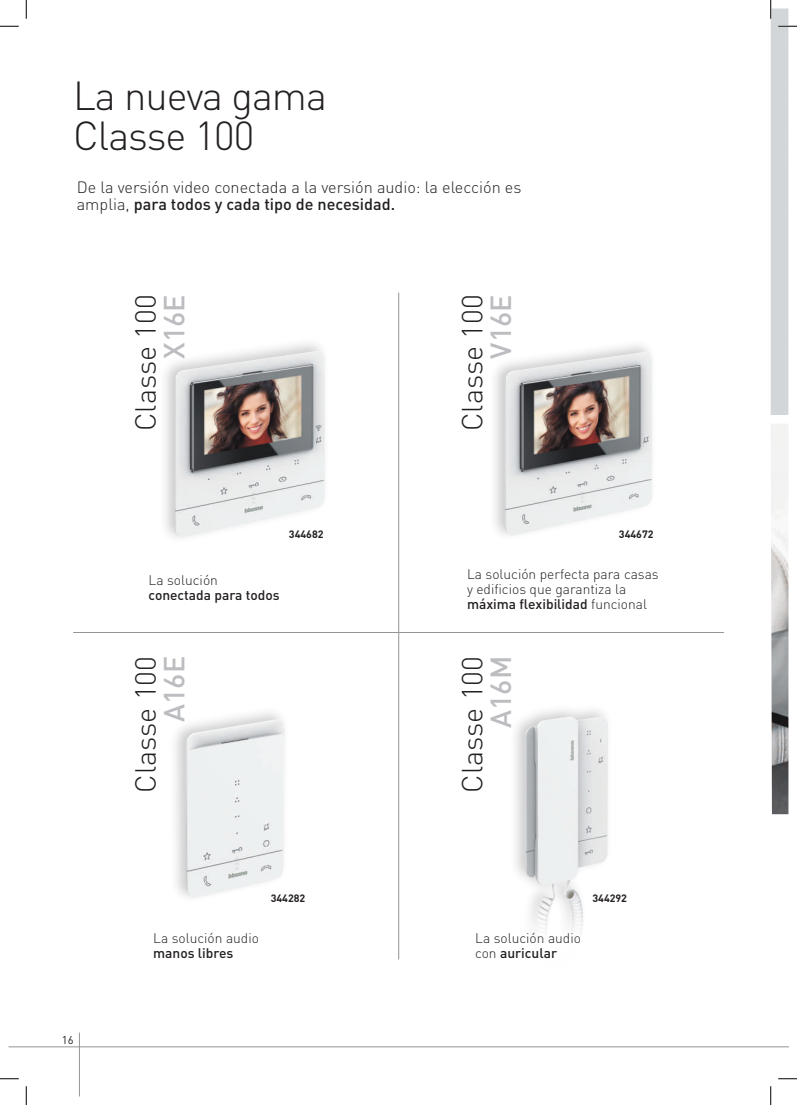
<style>
.page{position:relative;width:797px;height:1105px;background:#fff}
.page>*{position:absolute;margin:0;border:0;box-sizing:border-box;transform-origin:0 0}
.t1{font:300 40px/40px "DIN Pro";letter-spacing:-.025em;color:#231f20}
.t2{font:300 28.75px "DIN Pro";color:#231f20}
.t3{font:500 28.75px "DIN Pro";color:#bcbdc0}
.t4{font:300 16.25px/17.5px "DIN Pro";color:#231f20}
.t5{font:300 13.75px/15px "DIN Pro";color:#231f20}
.t6{font:500 13.75px "DIN Pro";color:#231f20}
.t7{font:11.25px "DIN Pro";color:#231f20}
.t8{font:700 10.62px "DIN Pro";color:#231f20}
.s1{font-weight:500}
</style>
<div class="page">
<hr style="left:9px;top:1046px;width:779px;height:1px;background:#939598">
<hr style="left:79px;top:1033px;width:1px;height:63px;background:#939598">
<img style="left:771px;top:424px;width:17px;height:390px">
<div style="left:770px;top:9px;width:18px;height:406px;background:#d3d6d8"></div>
<div style="left:158px;top:337px;width:172px;height:207px;background:#231f20;opacity:.23"></div>
<img style="left:175px;top:351px;width:150px;height:186px">
<div style="left:488px;top:339px;width:169px;height:203px;background:#231f20;opacity:.23"></div>
<img style="left:504px;top:352px;width:148px;height:183px">
<hr style="left:398px;top:293px;width:1px;height:666px;background:#939598">
<hr style="left:73px;top:632px;width:651px;height:1px;background:#939598">
<div style="left:169px;top:705px;width:121px;height:200px;background:#231f20;opacity:.23"></div>
<img style="left:185px;top:719px;width:100px;height:179px">
<div style="left:508px;top:703px;width:105px;height:276px;background:#231f20;opacity:.23"></div>
<img style="left:525px;top:717px;width:44px;height:218px">
<svg style="left:0;top:25px;width:19px;height:2px"></svg>
<svg style="left:778px;top:25px;width:19px;height:2px"></svg>
<svg style="left:0;top:1078px;width:19px;height:1px"></svg>
<svg style="left:778px;top:1078px;width:19px;height:1px"></svg>
<svg style="left:25px;top:0;width:2px;height:19px"></svg>
<svg style="left:25px;top:1086px;width:2px;height:19px"></svg>
<svg style="left:770px;top:0;width:1px;height:19px"></svg>
<svg style="left:770px;top:1086px;width:1px;height:19px"></svg>
<h1 class="t1" style="left:73px;top:74px;width:255px">La nueva gama<br>Classe 100</h1>
<p class="t4" style="left:77px;top:178px;width:446px">De la versión video conectada a la versión audio: la elección es amplia, <span class="s1">para todos y cada tipo de necesidad.</span></p>
<h2 class="t2" style="left:126px;top:431px;width:138px;rotate:-90deg">Classe 100</h2>
<h2 class="t3" style="left:155px;top:359px;width:66px;rotate:-90deg">X16E</h2>
<h2 class="t2" style="left:452px;top:431px;width:138px;rotate:-90deg">Classe 100</h2>
<h2 class="t3" style="left:481px;top:359px;width:66px;rotate:-90deg">V16E</h2>
<p class="t8" style="left:289px;top:527px;width:36px">344682</p>
<p class="t8" style="left:619px;top:527px;width:36px">344672</p>
<p class="t5" style="left:149px;top:572px;width:71px">La solución</p>
<p class="t6" style="left:149px;top:586px;width:133px">conectada para todos</p>
<p class="t5" style="left:467px;top:566px;width:193px">La solución perfecta para casas y edificios que garantiza la <span class="s1">máxima flexibilidad</span> funcional</p>
<h2 class="t2" style="left:126px;top:793px;width:138px;rotate:-90deg">Classe 100</h2>
<h2 class="t3" style="left:155px;top:722px;width:67px;rotate:-90deg">A16E</h2>
<h2 class="t2" style="left:452px;top:793px;width:138px;rotate:-90deg">Classe 100</h2>
<h2 class="t3" style="left:481px;top:728px;width:73px;rotate:-90deg">A16M</h2>
<p class="t7" style="left:62px;top:1032px;width:13px">16</p>
<p class="t5" style="left:153px;top:929px;width:107px">La solución audio</p>
<p class="t6" style="left:153px;top:943px;width:82px">manos libres</p>
<p class="t8" style="left:271px;top:891px;width:36px">344282</p>
<p class="t8" style="left:592px;top:891px;width:36px">344292</p>
<p class="t5" style="left:475px;top:929px;width:107px">La solución audio con <span class="s1">auricular</span></p>
</div>
